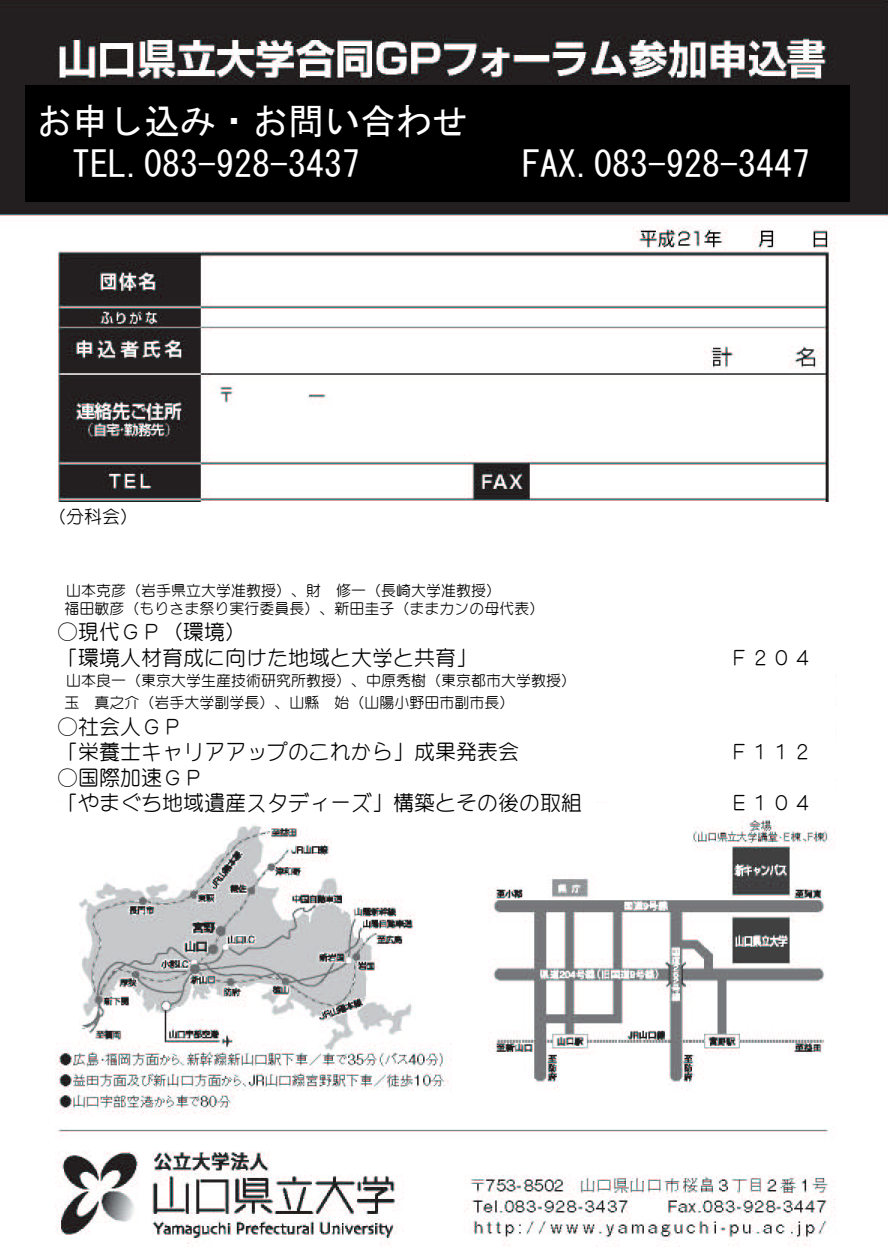
<style>
.page{position:relative;width:888px;height:1260px;background:#fff}
.page>*{position:absolute;margin:0;border:0;box-sizing:border-box;transform-origin:0 0}
.t1{font:36px/43.5px "MS Gothic";color:#fff}
.t2{font:21px/25.5px "Arphic Round Gothic Medium JIS";color:#000}
.t3{font:18px "Arphic Round Gothic Medium JIS";color:#000}
.t4{font:15px/18px "Arphic Round Gothic Medium JIS";color:#000}
</style>
<div class="page">
<img style="left:0;top:0;width:888px;height:1247px">
<div style="left:46px;top:627px;width:790px;height:174px;background:#fff"></div>
<div style="left:39px;top:548px;width:813px;height:121px;background:#fff"></div>
<div style="left:26px;top:86px;width:824px;height:116px;background:#000"></div>
<div style="left:44px;top:502px;width:800px;height:58px;background:#fff"></div>
<h1 class="t1" style="left:72px;top:99px;width:397px;text-indent:-36px">お申し込み・お問い合わせ<br>TEL.083-928-3437</h1>
<h1 class="t1" style="left:522px;top:143px;width:289px">FAX.083-928-3447</h1>
<p class="t3" style="left:57px;top:507px;width:73px">(分科会)</p>
<p class="t4" style="left:64px;top:581px;width:481px">山本克彦（岩手県立大学准教授）、財 修一（長崎大学准教授）<br>福田敏彦（もりさま祭り実行委員長）、新田圭子（ままカンの母代表）</p>
<h2 class="t2" style="left:57px;top:619px;width:421px">○現代ＧＰ（環境）<br>「環境人材育成に向けた地域と大学と共育」</h2>
<p class="t4" style="left:64px;top:670px;width:513px;line-height:21.8px">山本良一（東京大学生産技術研究所教授）、中原秀樹（東京都市大学教授）玉 真之介（岩手大学副学長）、山縣 始（山陽小野田市副市長）</p>
<h2 class="t2" style="left:57px;top:714px;width:463px">○社会人ＧＰ<br>「栄養士キャリアアップのこれから」成果発表会</h2>
<h2 class="t2" style="left:57px;top:765px;width:526px">○国際加速ＧＰ<br>「やまぐち地域遺産スタディーズ」構築とその後の取組</h2>
<h2 class="t2" style="left:729px;top:645px;width:85px">Ｆ２０４</h2>
<h2 class="t2" style="left:729px;top:739px;width:85px">Ｆ１１２</h2>
<h2 class="t2" style="left:729px;top:790px;width:85px">Ｅ１０４</h2>
</div>
